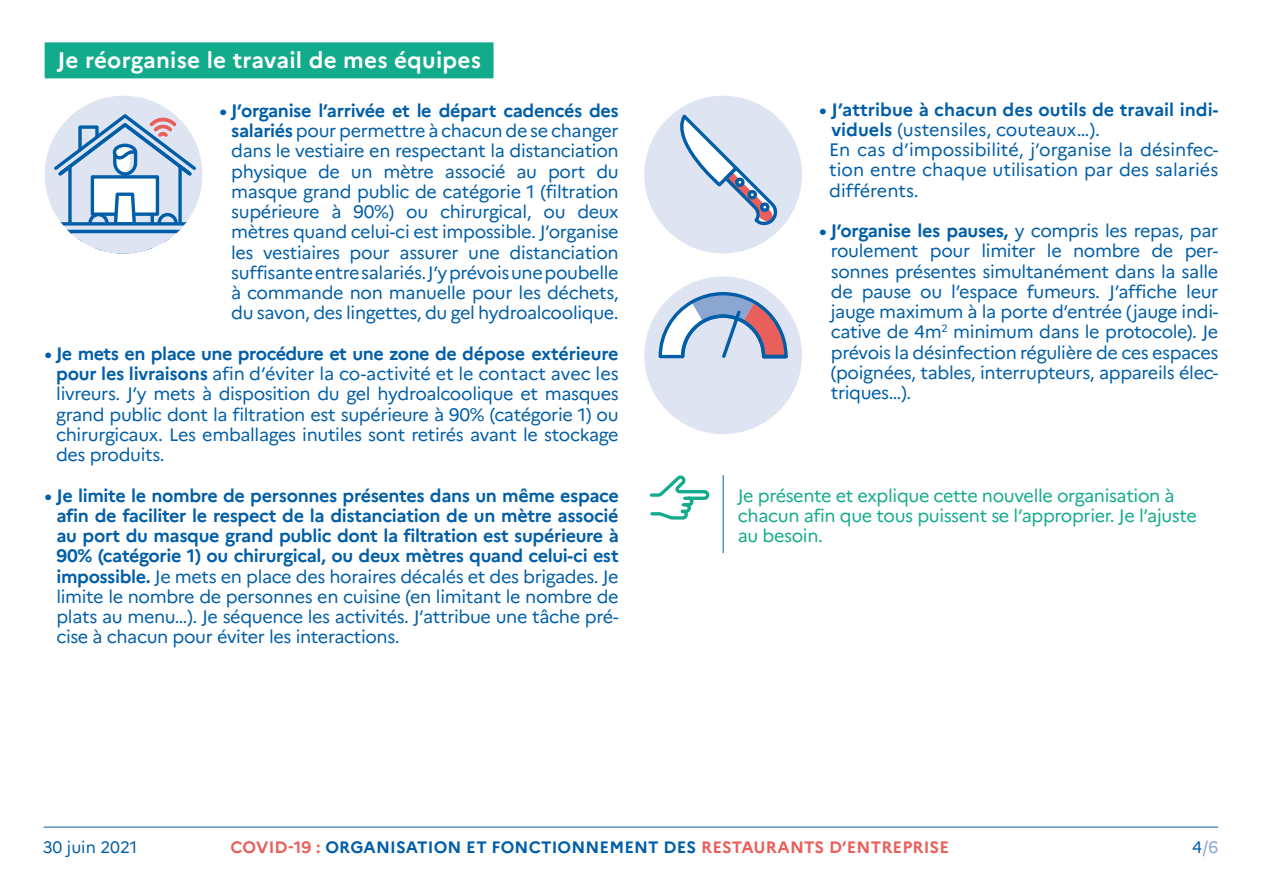
<style>
.page{position:relative;width:1263px;height:893px;background:#fff}
.page>*{position:absolute;margin:0;border:0;box-sizing:border-box;transform-origin:0 0}
.t1{font:700 22.5px "Marianne";letter-spacing:.01em;color:#fff}
.t2{font:18px/20.2px "Marianne";letter-spacing:-.02em;color:#005ea8;text-align:justify}
.t3{font:700 18px/20.2px "Marianne";letter-spacing:-.02em;color:#005ea8;text-align:justify}
.t4{font:18px/20.2px "Marianne";color:#005ea8}
.t5{font:18px/20.2px "Marianne";letter-spacing:-.02em;color:#12ab8b}
.t6{font:700 16.5px "Marianne";letter-spacing:.01em;color:#e95f5b}
.t7{font:16.5px "Marianne";color:#005ea8}
.t8{font:16.5px "Marianne";color:#8ca6d2}
.s1{font-weight:700}
.s2{font-weight:400}
.s3{color:#005ea8}
</style>
<div class="page">
<hr style="left:44px;top:827px;width:1174px;height:1px;background:#005ea8">
<div style="left:45px;top:42px;width:448px;height:36px;background:#12ab8b"></div>
<hr style="left:723px;top:475px;width:1px;height:78px;background:#005ea8">
<svg style="left:649px;top:475px;width:61px;height:45px"></svg>
<div style="left:45px;top:96px;width:157px;height:157px;background:#dfe4f2;border-radius:50%"></div>
<svg style="left:45px;top:113px;width:157px;height:140px"></svg>
<div style="left:644px;top:276px;width:158px;height:158px;background:#dfe4f2;border-radius:50%"></div>
<svg style="left:657px;top:290px;width:131px;height:69px"></svg>
<div style="left:644px;top:96px;width:158px;height:157px;background:#dfe4f2;border-radius:50%"></div>
<svg style="left:674px;top:112px;width:107px;height:113px"></svg>
<p class="t1" style="left:57px;top:46px;width:425px">Je réorganise le travail de mes équipes</p>
<p class="t2" style="left:231px;top:100px;width:389px;text-indent:-12px"><span class="s1">• J’organise l’arrivée et le départ cadencés des salariés</span> pour permettre à chacun de se changer dans le vestiaire en respectant la distanciation physique de un mètre associé au port du masque grand public de catégorie 1 (filtration supérieure à 90%) ou chirurgical, ou deux mètres quand celui-ci est impossible. J’organise les vestiaires pour assurer une distanciation suffisante entre salariés. J’y prévois une poubelle à commande non manuelle pour les déchets, du savon, des lingettes, du gel hydroalcoolique.</p>
<p class="t2" style="left:56px;top:343px;width:564px;text-indent:-11px"><span class="s1">• Je mets en place une procédure et une zone de dépose extérieure pour les livraisons</span> afin d’éviter la co-activité et le contact avec les livreurs. J’y mets à disposition du gel hydroalcoolique et masques grand public dont la filtration est supérieure à 90% (catégorie 1) ou chirurgicaux. Les emballages inutiles sont retirés avant le stockage des produits.</p>
<p class="t3" style="left:56px;top:485px;width:564px;text-indent:-12px">• Je limite le nombre de personnes présentes dans un même espace afin de faciliter le respect de la distanciation de un mètre associé au port du masque grand public dont la filtration est supérieure à 90% (catégorie 1) ou chirurgical, ou deux mètres quand celui-ci est impossible. <span class="s2">Je mets en place des horaires décalés et des brigades. Je limite le nombre de personnes en cuisine (en limitant le nombre de plats au menu…). Je séquence les activités. J’attribue une tâche pré&shy;cise à chacun pour éviter les interactions.</span></p>
<p class="t4" style="left:829px;top:99px;width:391px;text-indent:-10px"><span class="s1">• J’attribue à chacun des outils de travail indi&shy;viduels</span> (ustensiles, couteaux…).<br>En cas d’impossibilité, j’organise la désinfec&shy;tion entre chaque utilisation par des salariés différents.</p>
<p class="t2" style="left:831px;top:220px;width:389px;text-indent:-12px"><span class="s1">• J’organise les pauses,</span> y compris les repas, par roulement pour limiter le nombre de per&shy;sonnes présentes simultanément dans la salle de pause ou l’espace fumeurs. J’affiche leur jauge maximum à la porte d’entrée (jauge indi&shy;cative de 4m<sup>2</sup> minimum dans le protocole). Je prévois la désinfection régulière de ces espaces (poignées, tables, interrupteurs, appareils élec&shy;triques…).</p>
<p class="t5" style="left:738px;top:485px;width:461px">Je présente et explique cette nouvelle organisation à chacun afin que tous puissent se l’approprier. Je l’ajuste au besoin.</p>
<p class="t7" style="left:43px;top:837px;width:96px">30 juin 2021</p>
<p class="t6" style="left:230px;top:837px;width:720px">COVID-19 : <span class="s3">ORGANISATION ET FONCTIONNEMENT DES</span> RESTAURANTS D’ENTREPRISE</p>
<p class="t8" style="left:1192px;top:837px;width:28px"><span class="s3">4</span>/6</p>
</div>
